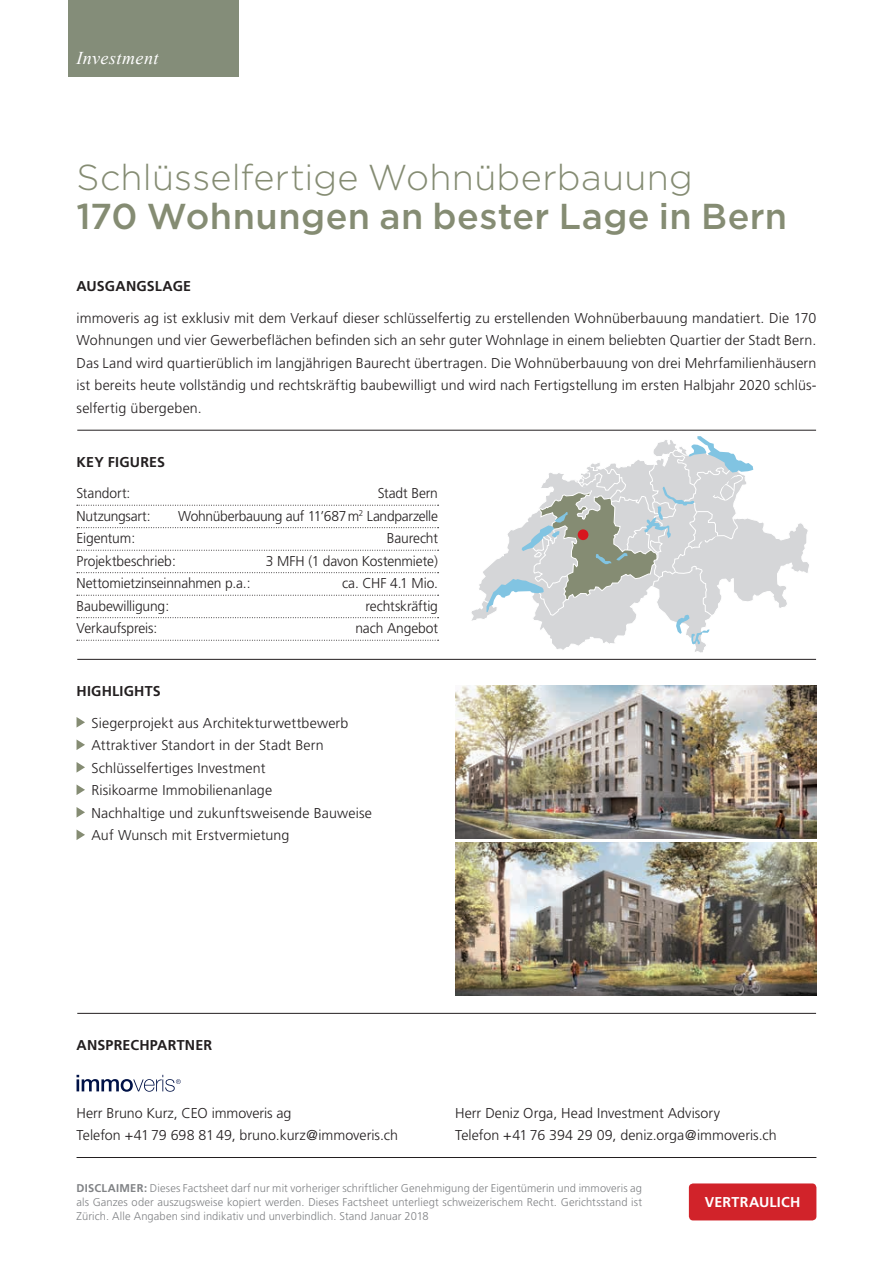
<style>
.page{position:relative;width:893px;height:1263px;background:#fff}
.page>*{position:absolute;margin:0;border:0;box-sizing:border-box;transform-origin:0 0}
.t1{font:300 36px "Gotham";letter-spacing:.005em;color:#858c73}
.t2{font:500 36px "Gotham";letter-spacing:.015em;color:#858c73}
.t3{font:italic 18px "Times New Roman";letter-spacing:.02em;color:#fff}
.t4{font:300 14.25px/22.5px "Frutiger";color:#231f20}
.t5{font:300 14.25px "Frutiger";letter-spacing:-.02em;color:#231f20}
.t6{font:700 14.25px "Frutiger CE";letter-spacing:.015em;color:#231f20}
.t7{font:700 14.25px "Frutiger CE";letter-spacing:.015em;color:#fff}
.t8{font:300 11.25px/14.2px "Frutiger";letter-spacing:.01em;color:#808285;text-align:justify}
.s1{font-family:"Frutiger CE";font-weight:700}
</style>
<div class="page">
<svg style="left:471px;top:468px;width:338px;height:185px"></svg>
<svg style="left:483px;top:436px;width:270px;height:208px"></svg>
<div style="left:578px;top:529px;width:10px;height:11px;background:#d7171f;border-radius:50%"></div>
<div style="left:68px;top:0;width:170px;height:77px;background:#848d79"></div>
<div style="left:689px;top:1183px;width:127px;height:37px;background:#d1232a;border-radius:4px"></div>
<hr style="left:77px;top:430px;width:739px;height:1px;background:#231f20">
<svg style="left:77px;top:505px;width:362px;height:1px"></svg>
<svg style="left:77px;top:527px;width:362px;height:1px"></svg>
<svg style="left:77px;top:550px;width:362px;height:1px"></svg>
<svg style="left:77px;top:572px;width:362px;height:1px"></svg>
<svg style="left:77px;top:595px;width:362px;height:1px"></svg>
<svg style="left:77px;top:617px;width:362px;height:1px"></svg>
<svg style="left:77px;top:640px;width:362px;height:1px"></svg>
<hr style="left:77px;top:659px;width:739px;height:1px;background:#231f20">
<svg style="left:77px;top:717px;width:8px;height:11px"></svg>
<svg style="left:77px;top:740px;width:8px;height:10px"></svg>
<svg style="left:77px;top:762px;width:8px;height:11px"></svg>
<svg style="left:77px;top:785px;width:8px;height:10px"></svg>
<svg style="left:77px;top:807px;width:8px;height:11px"></svg>
<svg style="left:77px;top:830px;width:8px;height:10px"></svg>
<svg style="left:77px;top:1075px;width:104px;height:17px"></svg>
<hr style="left:77px;top:1157px;width:739px;height:1px;background:#231f20">
<hr style="left:77px;top:1013px;width:739px;height:1px;background:#231f20">
<img style="left:455px;top:685px;width:361px;height:153px">
<img style="left:455px;top:843px;width:361px;height:153px">
<p class="t3" style="left:77px;top:45px;width:83px">Investment</p>
<h1 class="t1" style="left:77px;top:155px;width:618px">Schlüsselfertige Wohnüberbauung</h1>
<h1 class="t2" style="left:77px;top:193px;width:712px">170 Wohnungen an bester Lage in Bern</h1>
<p class="t6" style="left:77px;top:278px;width:116px">AUSGANGSLAGE</p>
<p class="t4" style="left:77px;top:307px;width:741px;text-align:justify">immoveris ag ist exklusiv mit dem Verkauf dieser schlüsselfertig zu erstellenden Wohnüberbauung mandatiert. Die 170<br>Wohnungen und vier Gewerbeflächen befinden sich an sehr guter Wohnlage in einem beliebten Quartier der Stadt Bern.<br>Das Land wird quartierüblich im langjährigen Baurecht übertragen. Die Wohnüberbauung von drei Mehrfamilienhäusern ist bereits heute vollständig und rechtskräftig baubewilligt und wird nach Fertigstellung im ersten Halbjahr 2020 schlüs&shy;selfertig übergeben.</p>
<p class="t6" style="left:77px;top:453px;width:90px">KEY FIGURES</p>
<p class="t4" style="left:77px;top:482px;width:55px">Standort:</p>
<p class="t4" style="left:378px;top:482px;width:62px">Stadt Bern</p>
<p class="t5" style="left:77px;top:508px;width:76px">Nutzungsart:</p>
<p class="t5" style="left:178px;top:508px;width:261px">Wohnüberbauung auf 11’687 m<sup>2</sup> Landparzelle</p>
<p class="t4" style="left:77px;top:527px;width:60px">Eigentum:</p>
<p class="t4" style="left:387px;top:527px;width:53px">Baurecht</p>
<p class="t4" style="left:77px;top:550px;width:101px">Projektbeschrieb:</p>
<p class="t4" style="left:266px;top:550px;width:174px">3 MFH (1 davon Kostenmiete)</p>
<p class="t4" style="left:77px;top:572px;width:176px">Nettomietzinseinnahmen p.a.:</p>
<p class="t4" style="left:342px;top:572px;width:97px">ca. CHF 4.1 Mio.</p>
<p class="t4" style="left:77px;top:595px;width:94px">Baubewilligung:</p>
<p class="t4" style="left:366px;top:595px;width:74px">rechtskräftig</p>
<p class="t4" style="left:77px;top:617px;width:82px">Verkaufspreis:</p>
<p class="t4" style="left:355px;top:617px;width:84px">nach Angebot</p>
<p class="t6" style="left:77px;top:683px;width:86px">HIGHLIGHTS</p>
<p class="t4" style="left:91px;top:712px;width:282px">Siegerprojekt aus Architekturwettbewerb Attraktiver Standort in der Stadt Bern Schlüsselfertiges Investment<br>Risikoarme Immobilienanlage<br>Nachhaltige und zukunftsweisende Bauweise Auf Wunsch mit Erstvermietung</p>
<p class="t6" style="left:77px;top:1036px;width:137px">ANSPRECHPARTNER</p>
<p class="t4" style="left:77px;top:1102px;width:323px">Herr Bruno Kurz, CEO immoveris ag<br>Telefon +41 79 698 81 49, bruno.kurz@immoveris.ch</p>
<p class="t4" style="left:455px;top:1102px;width:323px">Herr Deniz Orga, Head Investment Advisory<br>Telefon +41 76 394 29 09, deniz.orga@immoveris.ch</p>
<p class="t8" style="left:77px;top:1181px;width:567px"><span class="s1">DISCLAIMER:</span> Dieses Factsheet darf nur mit vorheriger schriftlicher Genehmigung der Eigentümerin und immoveris ag als Ganzes oder auszugsweise kopiert werden. Dieses Factsheet unterliegt schweizerischem Recht. Gerichtsstand ist Zürich. Alle Angaben sind indikativ und unverbindlich. Stand Januar 2018</p>
<p class="t7" style="left:705px;top:1194px;width:97px">VERTRAULICH</p>
</div>
